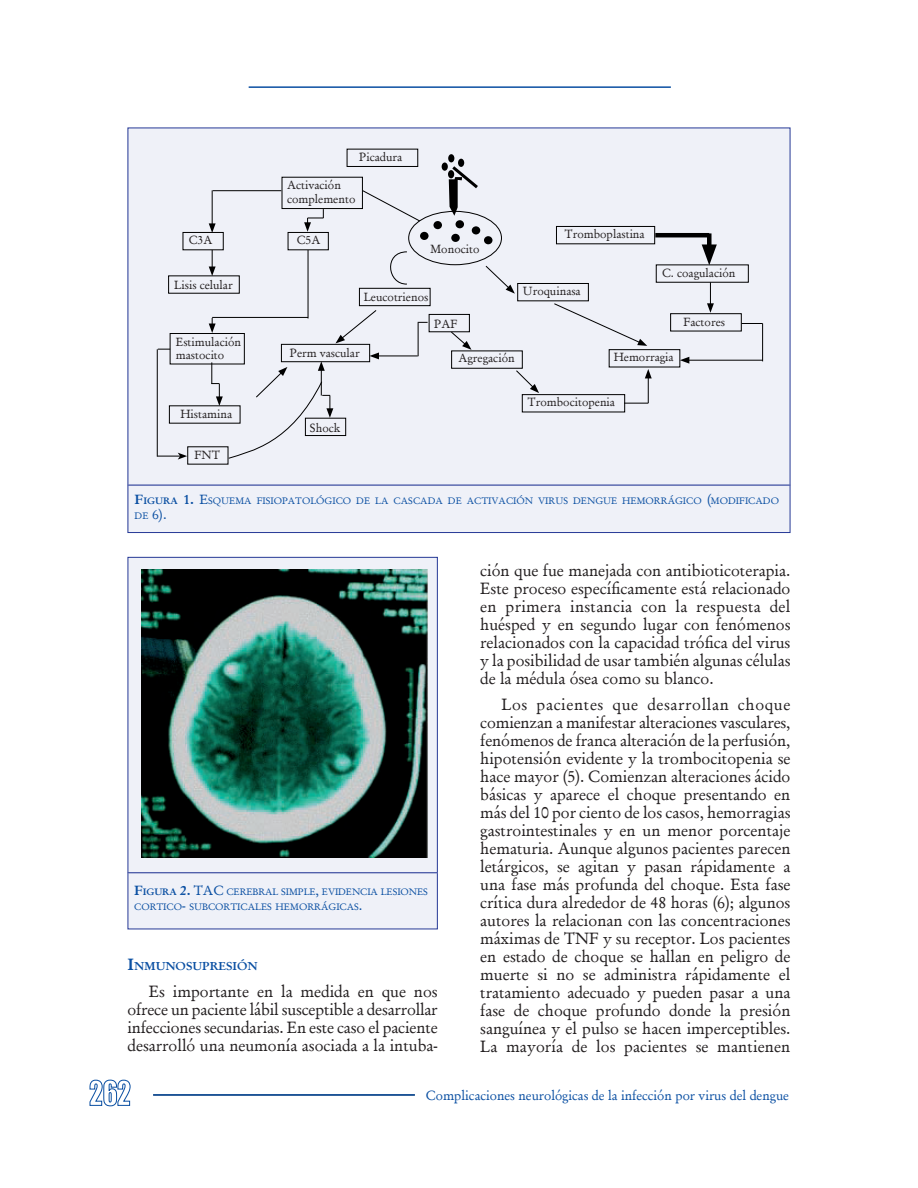
<style>
.page{position:relative;width:918px;height:1188px;background:#fff}
.page>*{position:absolute;margin:0;border:0;box-sizing:border-box;transform-origin:0 0}
.t1{font:16.5px/18px "Garamond";color:#231f20;text-align:justify}
.t2{font:13.5px "Garamond";color:#0a4fa2}
.t3{font:13.5px "Garamond";color:#0a4fa2;scale:1.04 1}
.t4{font:12px/13.5px "Garamond";color:#231f20}
.t5{font:700 11.55px "Garamond";color:#0a4fa2;scale:1.04 1}
.t6{font:9.45px/15px "Garamond";color:#0a4fa2;scale:1.04 1}
.s1{font-weight:700;font-size:13.5px}
.s2{font-weight:700}
.s3{font-size:13.5px}
.s4{font-size:9.45px}
.s5{font-size:16.5px}
</style>
<div class="page">
<hr style="left:249px;top:86px;width:422px;height:2px;background:#0a4fa2">
<svg style="left:90px;top:1080px;width:40px;height:26px"></svg>
<hr style="left:153px;top:1094px;width:262px;height:2px;background:#0a4fa2">
<div style="left:128px;top:128px;width:662px;height:405px;background:#eff1f8"></div>
<hr style="left:128px;top:485px;width:662px;height:1px;background:#263996">
<div style="left:128px;top:557px;width:309px;height:372px;background:#eff1f8"></div>
<div style="left:128px;top:557px;width:310px;height:372px;border:1px solid #263996"></div>
<img style="left:142px;top:569px;width:286px;height:289px">
<hr style="left:128px;top:872px;width:310px;height:1px;background:#263996">
<div style="left:408px;top:211px;width:94px;height:54px;border:1px solid #000;border-radius:50%"></div>
<div style="left:442px;top:163px;width:6px;height:8px;background:#000;border-radius:50%"></div>
<div style="left:448px;top:154px;width:6px;height:8px;background:#000;border-radius:50%"></div>
<div style="left:458px;top:159px;width:6px;height:8px;background:#000;border-radius:50%"></div>
<svg style="left:449px;top:163px;width:32px;height:53px"></svg>
<div style="left:420px;top:232px;width:9px;height:8px;background:#000;border-radius:50%"></div>
<div style="left:451px;top:234px;width:9px;height:8px;background:#000;border-radius:50%"></div>
<div style="left:433px;top:221px;width:9px;height:8px;background:#000;border-radius:50%"></div>
<div style="left:456px;top:220px;width:8px;height:8px;background:#000;border-radius:50%"></div>
<div style="left:484px;top:236px;width:9px;height:8px;background:#000;border-radius:50%"></div>
<div style="left:472px;top:226px;width:8px;height:8px;background:#000;border-radius:50%"></div>
<div style="left:347px;top:149px;width:71px;height:18px;border:1px solid #000"></div>
<div style="left:282px;top:177px;width:81px;height:32px;border:1px solid #000"></div>
<div style="left:281px;top:344px;width:89px;height:18px;border:1px solid #000"></div>
<div style="left:359px;top:288px;width:72px;height:18px;border:1px solid #000"></div>
<div style="left:517px;top:283px;width:72px;height:18px;border:1px solid #000"></div>
<div style="left:670px;top:313px;width:72px;height:18px;border:1px solid #000"></div>
<div style="left:609px;top:349px;width:71px;height:18px;border:1px solid #000"></div>
<div style="left:522px;top:394px;width:103px;height:18px;border:1px solid #000"></div>
<div style="left:556px;top:226px;width:99px;height:18px;border:1px solid #000"></div>
<div style="left:170px;top:333px;width:75px;height:31px;border:1px solid #000"></div>
<div style="left:305px;top:418px;width:41px;height:18px;border:1px solid #000"></div>
<div style="left:429px;top:314px;width:41px;height:18px;border:1px solid #000"></div>
<div style="left:288px;top:232px;width:41px;height:18px;border:1px solid #000"></div>
<div style="left:183px;top:232px;width:41px;height:18px;border:1px solid #000"></div>
<svg style="left:362px;top:190px;width:59px;height:32px"></svg>
<svg style="left:742px;top:323px;width:20px;height:1px"></svg>
<hr style="left:762px;top:323px;width:1px;height:38px;background:#000">
<hr style="left:308px;top:250px;width:1px;height:68px;background:#000">
<hr style="left:212px;top:317px;width:96px;height:1px;background:#000">
<hr style="left:213px;top:190px;width:68px;height:1px;background:#000">
<hr style="left:212px;top:190px;width:1px;height:36px;background:#000">
<svg style="left:209px;top:223px;width:7px;height:10px"></svg>
<svg style="left:209px;top:250px;width:7px;height:26px"></svg>
<svg style="left:209px;top:318px;width:7px;height:15px"></svg>
<hr style="left:157px;top:349px;width:1px;height:108px;background:#000">
<svg style="left:158px;top:349px;width:12px;height:1px"></svg>
<svg style="left:157px;top:453px;width:30px;height:7px"></svg>
<hr style="left:655px;top:233px;width:54px;height:4px;background:#000">
<div style="left:707px;top:233px;width:5px;height:20px;background:#000"></div>
<svg style="left:702px;top:244px;width:15px;height:21px"></svg>
<svg style="left:304px;top:209px;width:20px;height:23px"></svg>
<svg style="left:335px;top:310px;width:42px;height:33px"></svg>
<hr style="left:418px;top:323px;width:1px;height:33px;background:#000">
<hr style="left:377px;top:356px;width:41px;height:1px;background:#000">
<svg style="left:369px;top:352px;width:10px;height:7px"></svg>
<svg style="left:485px;top:265px;width:30px;height:29px"></svg>
<svg style="left:554px;top:303px;width:93px;height:43px"></svg>
<hr style="left:687px;top:360px;width:76px;height:1px;background:#000">
<svg style="left:680px;top:357px;width:9px;height:7px"></svg>
<svg style="left:624px;top:369px;width:28px;height:35px"></svg>
<svg style="left:450px;top:331px;width:22px;height:19px"></svg>
<svg style="left:516px;top:370px;width:23px;height:23px"></svg>
<svg style="left:707px;top:282px;width:7px;height:31px"></svg>
<svg style="left:390px;top:251px;width:17px;height:34px"></svg>
<svg style="left:211px;top:361px;width:122px;height:98px"></svg>
<p class="t4" style="left:359px;top:150px;width:44px">Picadura</p>
<p class="t4" style="left:287px;top:178px;width:70px">Activación complemento</p>
<p class="t4" style="left:189px;top:233px;width:25px">C3A</p>
<p class="t4" style="left:297px;top:233px;width:25px">C5A</p>
<p class="t4" style="left:430px;top:242px;width:51px">Monocito</p>
<p class="t4" style="left:565px;top:227px;width:82px">Tromboplastina</p>
<p class="t4" style="left:174px;top:278px;width:60px">Lisis celular</p>
<p class="t4" style="left:364px;top:290px;width:66px">Leucotrienos</p>
<p class="t4" style="left:523px;top:284px;width:59px">Uroquinasa</p>
<p class="t4" style="left:434px;top:317px;width:25px">PAF</p>
<p class="t4" style="left:662px;top:266px;width:75px">C. coagulación</p>
<p class="t4" style="left:683px;top:315px;width:43px">Factores</p>
<p class="t4" style="left:176px;top:335px;width:67px">Estimulación mastocito</p>
<p class="t4" style="left:180px;top:407px;width:53px">Histamina</p>
<p class="t4" style="left:194px;top:448px;width:27px">FNT</p>
<p class="t4" style="left:290px;top:346px;width:71px">Perm vascular</p>
<p class="t4" style="left:310px;top:421px;width:32px">Shock</p>
<p class="t4" style="left:458px;top:351px;width:58px">Agregación</p>
<p class="t4" style="left:614px;top:350px;width:61px">Hemorragia</p>
<p class="t4" style="left:528px;top:395px;width:89px">Trombocitopenia</p>
<p class="t6" style="left:135px;top:493px;width:621px"><span class="s1">F</span><span class="s2">IGURA</span> <span class="s1">1.</span> <span class="s3">E</span>SQUEMA FISIOPATOLÓGICO DE LA CASCADA DE ACTIVACIÓN VIRUS DENGUE HEMORRÁGICO <span class="s3">(</span>MODIFICADO</p>
<p class="t3" style="left:135px;top:505px;width:32px"><span class="s4">DE</span> 6).</p>
<p class="t6" style="left:134px;top:884px;width:284px"><span class="s1">F</span><span class="s2">IGURA</span> <span class="s1">2.</span> <span class="s3">TAC</span> CEREBRAL SIMPLE<span class="s3">,</span> EVIDENCIA LESIONES<br>CORTICO<span class="s3">-</span> SUBCORTICALES HEMORRÁGICAS<span class="s3">.</span></p>
<p class="t5" style="left:128px;top:959px;width:127px"><span class="s5">I</span>NMUNOSUPRESIÓN</p>
<p class="t1" style="left:128px;top:982px;width:312px;text-indent:21px">Es importante en la medida en que nos ofrece un paciente lábil susceptible a desarrollar infecciones secundarias. En este caso el paciente desarrolló una neumonía asociada a la intuba-</p>
<p class="t1" style="left:480px;top:561px;width:312px">ción que fue manejada con antibioticoterapia.<br>Este proceso específicamente está relacionado en primera instancia con la respuesta del huésped y en segundo lugar con fenómenos relacionados con la capacidad trófica del virus y la posibilidad de usar también algunas células de la médula ósea como su blanco.</p>
<p class="t1" style="left:480px;top:696px;width:312px;text-indent:21px">Los pacientes que desarrollan choque comienzan a manifestar alteraciones vasculares, fenómenos de franca alteración de la perfusión, hipotensión evidente y la trombocitopenia se hace mayor (5). Comienzan alteraciones ácido básicas y aparece el choque presentando en más del 10 por ciento de los casos, hemorragias gastrointestinales y en un menor porcentaje hematuria. Aunque algunos pacientes parecen letárgicos, se agitan y pasan rápidamente a una fase más profunda del choque. Esta fase crítica dura alrededor de 48 horas (6); algunos autores la relacionan con las concentraciones máximas de TNF y su receptor. Los pacientes en estado de choque se hallan en peligro de muerte si no se administra rápidamente el tratamiento adecuado y pueden pasar a una fase de choque profundo donde la presión sanguínea y el pulso se hacen imperceptibles.<br>La mayoría de los pacientes se mantienen</p>
<p class="t2" style="left:426px;top:1087px;width:365px">Complicaciones neurológicas de la infección por virus del dengue</p>
</div>
